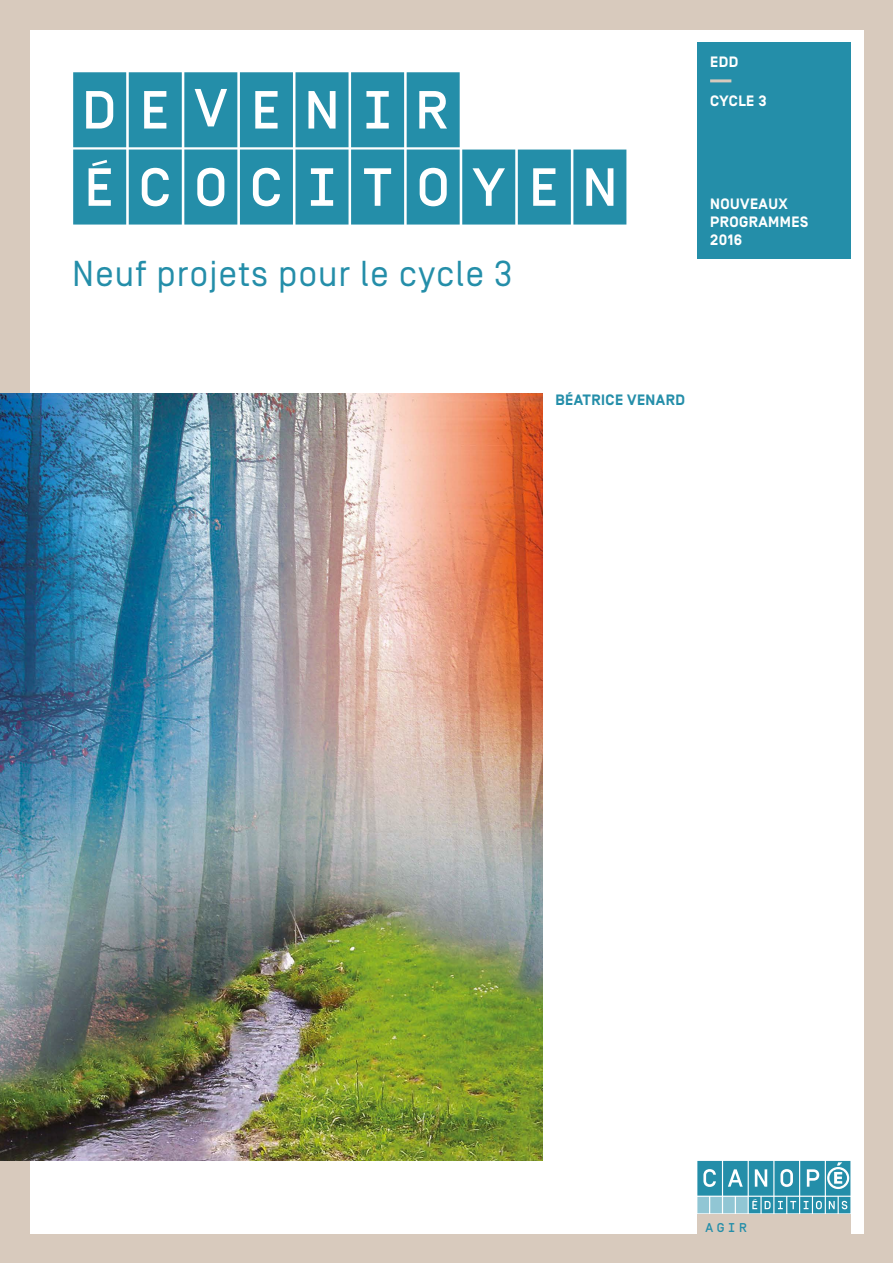
<style>
.page{position:relative;width:893px;height:1263px;background:#d8cabd}
.page>*{position:absolute;margin:0;border:0;box-sizing:border-box;transform-origin:0 0}
.Titre_livre{font:500 75px/77.2px "Simplon CNDP";letter-spacing:.01em;color:#248ea9}
.Complement_titre{font:36px "Simplon BP Regular";letter-spacing:.025em;color:#248ea9}
.Millesime{font:700 15px/18px "Simplon BP";letter-spacing:.03em;color:#fff}
.Auteur{font:700 15px "Simplon BP";letter-spacing:.03em;color:#248ea9}
.Niveau{font:700 15px "Simplon BP";letter-spacing:.025em;color:#fff}
.Discipline{font:700 15px "Simplon BP";color:#fff}
.t1{font:500 12.75px "Simplon BP Mono";color:#248ea9}
</style>
<div class="page">
<div style="left:30px;top:30px;width:833px;height:1203px;background:#fff"></div>
<svg style="left:697px;top:1161px;width:153px;height:52px;background:#59a9bd"></svg>
<div style="left:697px;top:1214px;width:153px;height:49px;background:#d8cabd"></div>
<img style="left:0;top:393px;width:543px;height:768px">
<div style="left:697px;top:43px;width:153px;height:216px;background:#248ea9"></div>
<hr style="left:710px;top:79px;width:21px;height:3px;background:#d8cabd">
<p class="Titre_livre" style="left:72px;top:71px;width:557px">DEVENIR<br>ÉCOCITOYEN</p>
<p class="Complement_titre" style="left:72px;top:252px;width:442px">Neuf projets pour le cycle 3</p>
<p class="Discipline" style="left:710px;top:53px;width:30px">EDD</p>
<p class="Niveau" style="left:710px;top:92px;width:58px">CYCLE 3</p>
<p class="Millesime" style="left:710px;top:195px;width:100px">NOUVEAUX<br>PROGRAMMES<br>2016</p>
<p class="Auteur" style="left:555px;top:391px;width:131px">BÉATRICE VENARD</p>
<p class="t1" style="left:705px;top:1219px;width:43px">AGIR</p>
</div>
